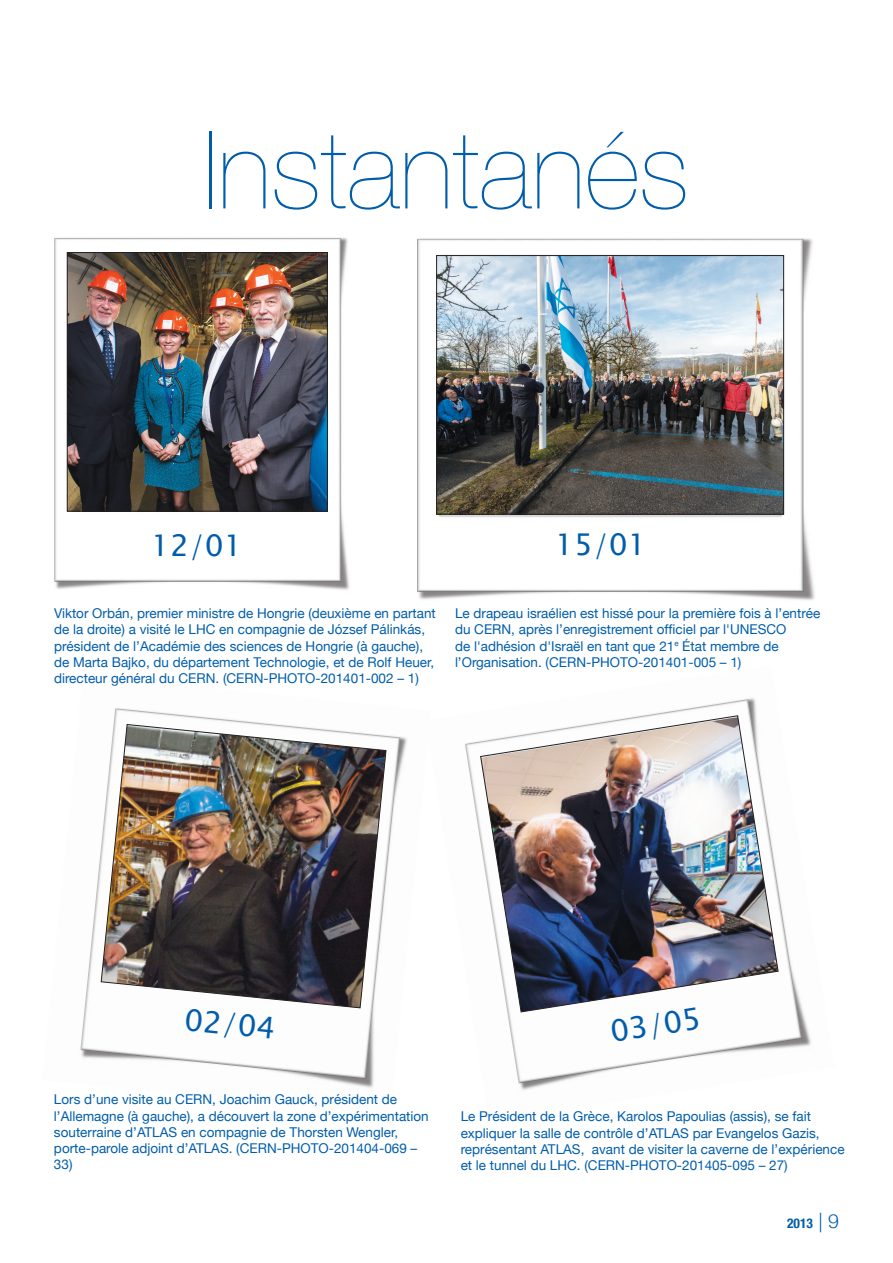
<style>
.page{position:relative;width:893px;height:1263px;background:#fff}
.page>*{position:absolute;margin:0;border:0;box-sizing:border-box;transform-origin:0 0}
.t1{font:200 108px "Helvetica Neue";color:#015dab}
.t2{font:30px "Lucida Sans Unicode";color:#015dab}
.t3{font:13.5px/16.2px "Helvetica Neue";color:#015dab}
.t4{font:700 condensed 13.5px "Helvetica Neue";color:#015dab}
.s1{font-weight:300;font-stretch:normal;font-size:19.5px}
</style>
<div class="page">
<img style="left:54px;top:237px;width:761px;height:364px">
<img style="left:69px;top:254px;width:257px;height:255px">
<div style="left:67px;top:252px;width:261px;height:259px;border:1px solid #231f20"></div>
<img style="left:438px;top:257px;width:344px;height:255px">
<div style="left:436px;top:255px;width:348px;height:259px;border:1px solid #231f20"></div>
<img style="left:80px;top:708px;width:327px;height:380px">
<img style="left:101px;top:724px;width:285px;height:284px">
<img style="left:465px;top:698px;width:346px;height:392px">
<img style="left:480px;top:715px;width:298px;height:297px">
<h1 class="t1" style="left:204px;top:108px;width:487px">Instantanés</h1>
<h2 class="t2" style="left:151px;top:521px;width:93px">12/01</h2>
<h2 class="t2" style="left:555px;top:521px;width:93px">15/01</h2>
<p class="t3" style="left:54px;top:605px;width:383px">Viktor Orbán, premier ministre de Hongrie (deuxième en partant de la droite) a visité le LHC en compagnie de József Pálinkás, président de l’Académie des sciences de Hongrie (à gauche), de Marta Bajko, du département Technologie, et de Rolf Heuer, directeur général du CERN. (CERN-PHOTO-201401-002 – 1)</p>
<p class="t3" style="left:455px;top:605px;width:367px">Le drapeau israélien est hissé pour la première fois à l’entrée du CERN, après l’enregistrement officiel par l'UNESCO<br>de l'adhésion d'Israël en tant que 21<sup>e</sup> État membre de l’Organisation. (CERN-PHOTO-201401-005 – 1)</p>
<h2 class="t2" style="left:187px;top:995px;width:93px;rotate:6deg">02/04</h2>
<p class="t3" style="left:54px;top:1091px;width:376px">Lors d’une visite au CERN, Joachim Gauck, président de l’Allemagne (à gauche), a découvert la zone d’expérimentation souterraine d’ATLAS en compagnie de Thorsten Wengler, porte-parole adjoint d’ATLAS. (CERN-PHOTO-201404-069 – 33)</p>
<h2 class="t2" style="left:607px;top:1008px;width:93px;rotate:-9deg">03/05</h2>
<p class="t3" style="left:461px;top:1108px;width:385px">Le Président de la Grèce, Karolos Papoulias (assis), se fait expliquer la salle de contrôle d’ATLAS par Evangelos Gazis, représentant ATLAS, avant de visiter la caverne de l’expérience et le tunnel du LHC. (CERN-PHOTO-201405-095 – 27)</p>
<p class="t4" style="left:787px;top:1215px;width:53px">2013 <span class="s1">| 9</span></p>
</div>
